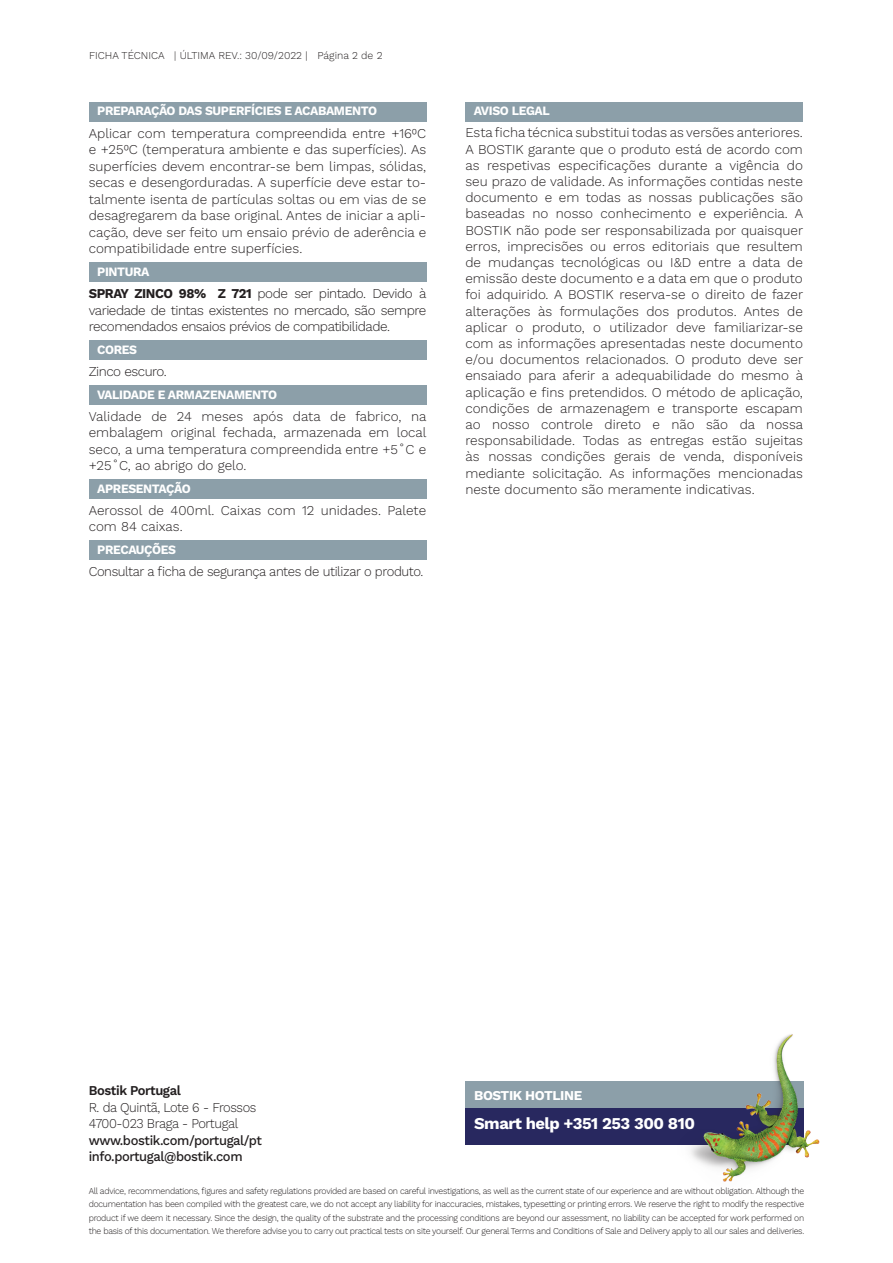
<style>
.page{position:relative;width:893px;height:1263px;background:#fff}
.page>*{position:absolute;margin:0;border:0;box-sizing:border-box;transform-origin:0 0}
.t1{font:700 16.5px "Work Sans";letter-spacing:-.03em;color:#fff}
.NB_Body_Copy{font:300 13.5px/16.2px "Work Sans";letter-spacing:-.015em;color:#231f20;text-align:justify}
.TitulosPortadillas{font:300 13.5px/16.5px "Work Sans";color:#231f20;text-align:justify}
.NB_Body_Copy-2{font:300 13.5px/16.2px "Work Sans";letter-spacing:-.015em;color:#231f20;scale:.96 1}
.t2{font:500 13.5px/16.5px "Work Sans";letter-spacing:-.03em;color:#231f20;scale:.96 1}
.t3{font:600 13.5px "Work Sans";letter-spacing:-.03em;color:#231f20;scale:.96 1}
.t4{font:700 13.5px "Work Sans";letter-spacing:-.03em;color:#fff}
.NB_Body_Header{font:300 13.5px "Work Sans";letter-spacing:-.035em;color:#231f20}
.t5{font:700 12.75px "Work Sans";letter-spacing:-.03em;color:#fff;scale:.96 1}
.t6{font:300 10.5px "Work Sans";color:#231f20}
.t7{font:300 9px/13.5px "Work Sans";letter-spacing:-.03em;color:#231f20;text-align:justify;scale:.96 1}
.s1{font-weight:700}
</style>
<div class="page">
<div style="left:465px;top:1108px;width:339px;height:37px;background:#28285f"></div>
<div style="left:465px;top:1081px;width:339px;height:27px;background:#8c9fa9"></div>
<img style="left:690px;top:1034px;width:130px;height:148px">
<div style="left:465px;top:102px;width:338px;height:19px;background:#8c9fa9"></div>
<div style="left:89px;top:102px;width:337px;height:19px;background:#8c9fa9"></div>
<div style="left:89px;top:263px;width:337px;height:19px;background:#8c9fa9"></div>
<div style="left:89px;top:341px;width:337px;height:19px;background:#8c9fa9"></div>
<div style="left:89px;top:386px;width:337px;height:19px;background:#8c9fa9"></div>
<div style="left:89px;top:479px;width:337px;height:19px;background:#8c9fa9"></div>
<div style="left:89px;top:541px;width:337px;height:19px;background:#8c9fa9"></div>
<p class="t6" style="left:89px;top:47px;width:295px">FICHA TÉCNICA | ÚLTIMA REV.: 30/09/2022 | Página 2 de 2</p>
<p class="t5" style="left:97px;top:101px;width:293px">PREPARAÇÃO DAS SUPERFÍCIES E ACABAMENTO</p>
<p class="TitulosPortadillas" style="left:89px;top:124px;width:339px">Aplicar com temperatura compreendida entre +160C e +250C (temperatura ambiente e das superfícies). As superfícies devem encontrar-se bem limpas, sólidas, secas e desengorduradas. A superfície deve estar to&shy;talmente isenta de partículas soltas ou em vias de se desagregarem da base original. Antes de iniciar a apli&shy;cação, deve ser feito um ensaio prévio de aderência e compatibilidade entre superfícies.</p>
<p class="t5" style="left:97px;top:262px;width:56px">PINTURA</p>
<p class="NB_Body_Copy" style="left:89px;top:285px;width:339px"><span class="s1">SPRAY ZINCO 98% Z 721</span> pode ser pintado. Devido à variedade de tintas existentes no mercado, são sempre recomendados ensaios prévios de compatibilidade.</p>
<p class="t5" style="left:97px;top:340px;width:43px">CORES</p>
<p class="NB_Body_Header" style="left:89px;top:361px;width:79px">Zinco escuro.</p>
<p class="t5" style="left:97px;top:385px;width:189px">VALIDADE E ARMAZENAMENTO</p>
<p class="NB_Body_Copy-2" style="left:89px;top:408px;width:354px;text-align:justify">Validade de 24 meses após data de fabrico, na embalagem original fechada, armazenada em local seco, a uma temperatura compreendida entre +5˚C e +25˚C, ao abrigo do gelo.</p>
<p class="t5" style="left:97px;top:478px;width:99px">APRESENTAÇÃO</p>
<p class="NB_Body_Copy" style="left:89px;top:501px;width:339px">Aerossol de 400ml. Caixas com 12 unidades. Palete com 84 caixas.</p>
<p class="t5" style="left:97px;top:540px;width:84px">PRECAUÇÕES</p>
<p class="NB_Body_Copy" style="left:89px;top:563px;width:336px">Consultar a ficha de segurança antes de utilizar o produto.</p>
<p class="t5" style="left:474px;top:101px;width:81px">AVISO LEGAL</p>
<p class="NB_Body_Copy" style="left:465px;top:124px;width:339px">Esta ficha técnica substitui todas as versões anteriores.<br>A BOSTIK garante que o produto está de acordo com as respetivas especificações durante a vigência do seu prazo de validade. As informações contidas neste documento e em todas as nossas publicações são baseadas no nosso conhecimento e experiência. A BOSTIK não pode ser responsabilizada por quaisquer erros, imprecisões ou erros editoriais que resultem de mudanças tecnológicas ou I&amp;D entre a data de emissão deste documento e a data em que o produto foi adquirido. A BOSTIK reserva-se o direito de fazer alterações às formulações dos produtos. Antes de aplicar o produto, o utilizador deve familiarizar-se com as informações apresentadas neste documento e/ou documentos relacionados. O produto deve ser ensaiado para aferir a adequabilidade do mesmo à aplicação e fins pretendidos. O método de aplicação, condições de armazenagem e transporte escapam ao nosso controle direto e não são da nossa responsabilidade. Todas as entregas estão sujeitas às nossas condições gerais de venda, disponíveis mediante solicitação. As informações mencionadas neste documento são meramente indicativas.</p>
<p class="t3" style="left:89px;top:1080px;width:97px">Bostik Portugal</p>
<p class="NB_Body_Copy-2" style="left:89px;top:1098px;width:176px">R. da Quintã, Lote 6 - Frossos<br>4700-023 Braga - Portugal</p>
<p class="t2" style="left:89px;top:1131px;width:182px">www.bostik.com/portugal/pt info.portugal@bostik.com</p>
<p class="t7" style="left:89px;top:1183px;width:747px">All advice, recommendations, figures and safety regulations provided are based on careful investigations, as well as the current state of our experience and are without obligation. Although the documentation has been compiled with the greatest care, we do not accept any liability for inaccuracies, mistakes, typesetting or printing errors. We reserve the right to modify the respective product if we deem it necessary. Since the design, the quality of the substrate and the processing conditions are beyond our assessment, no liability can be accepted for work performed on the basis of this documentation. We therefore advise you to carry out practical tests on site yourself. Our general Terms and Conditions of Sale and Delivery apply to all our sales and deliveries.</p>
<p class="t4" style="left:474px;top:1085px;width:109px">BOSTIK HOTLINE</p>
<p class="t1" style="left:474px;top:1111px;width:222px">Smart help +351 253 300 810</p>
</div>
